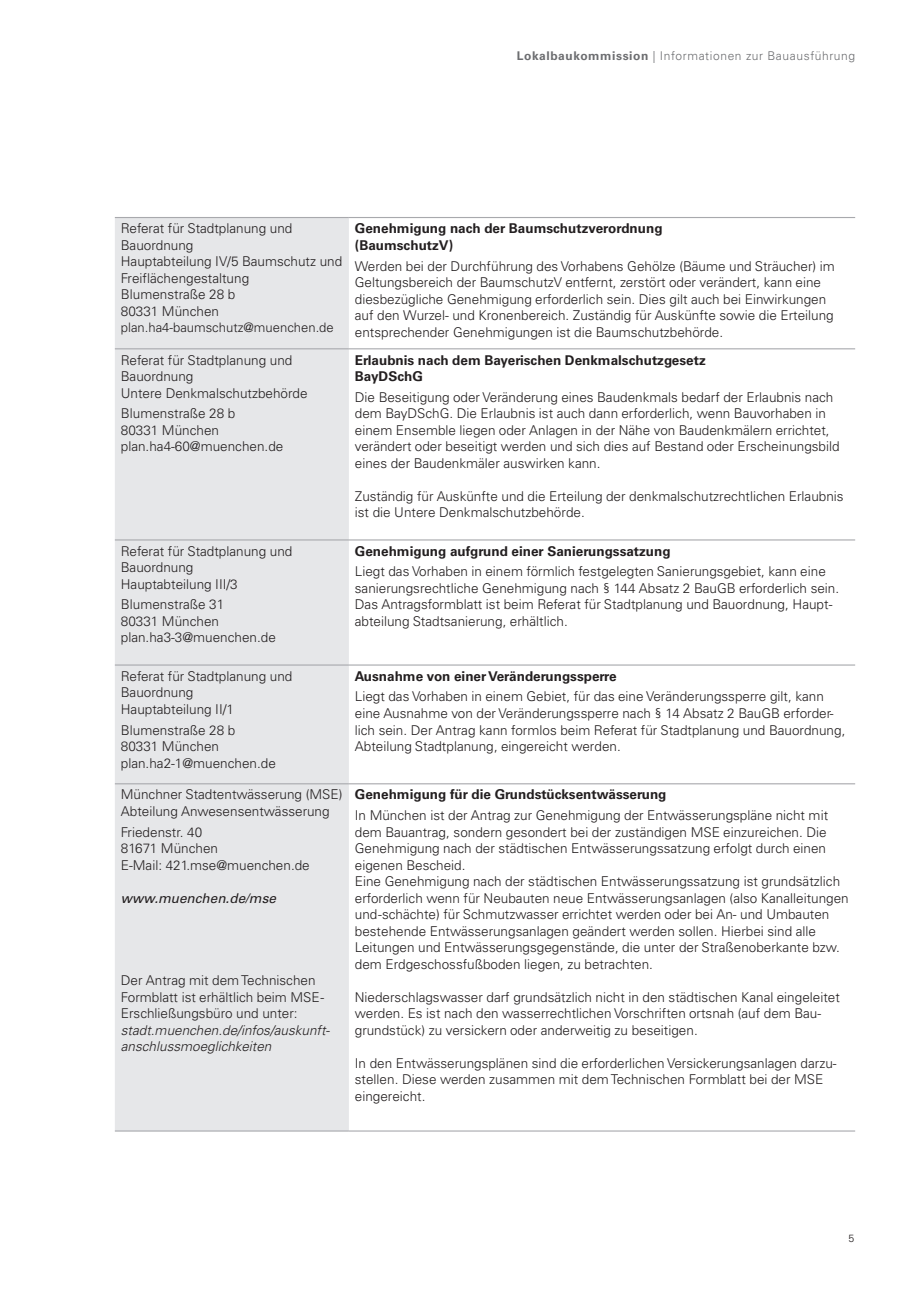
<style>
.page{position:relative;width:919px;height:1289px;background:#fff}
.page>*{position:absolute;margin:0;border:0;box-sizing:border-box;transform-origin:0 0}
.t1{font:300 13.5px/16.5px "Univers LT Pro 45";color:#231f20}
.t2{font:700 13.5px/16.5px "Univers LT Pro 65";color:#231f20}
.t3{font:italic 300 13.5px/16.5px "Univers LT Pro 45";color:#231f20}
.t4{font:italic 13.5px "Univers LT Pro 55";color:#231f20}
.t5{font:300 13.05px "Univers LT Pro 45";color:#231f20}
.t6{font:300 12px "Univers LT Pro 45";letter-spacing:.05em;color:#6c6d70}
.t7{font:300 10.5px "Univers LT Pro 45";color:#231f20}
.s1{font-family:"Univers LT Pro 65";font-weight:700}
</style>
<div class="page">
<div style="left:115px;top:218px;width:234px;height:912px;background:#e6e7e9"></div>
<hr style="left:115px;top:217px;width:234px;height:1px;background:#a8a9ad">
<hr style="left:349px;top:217px;width:506px;height:1px;background:#a8a9ad">
<hr style="left:115px;top:348px;width:234px;height:1px;background:#a8a9ad">
<hr style="left:115px;top:539px;width:234px;height:1px;background:#a8a9ad">
<hr style="left:115px;top:664px;width:234px;height:1px;background:#a8a9ad">
<hr style="left:115px;top:783px;width:234px;height:1px;background:#a8a9ad">
<hr style="left:115px;top:1130px;width:234px;height:1px;background:#a8a9ad">
<hr style="left:349px;top:348px;width:506px;height:1px;background:#a8a9ad">
<hr style="left:349px;top:539px;width:506px;height:1px;background:#a8a9ad">
<hr style="left:349px;top:664px;width:506px;height:1px;background:#a8a9ad">
<hr style="left:349px;top:783px;width:506px;height:1px;background:#a8a9ad">
<hr style="left:349px;top:1130px;width:506px;height:1px;background:#a8a9ad">
<p class="t6" style="left:517px;top:48px;width:340px"><span class="s1">Lokalbaukommission</span> | Informationen zur Bauausführung</p>
<p class="t1" style="left:121px;top:220px;width:223px">Referat für Stadtplanung und<br>Bauordnung<br>Hauptabteilung IV/5 Baumschutz und<br>Freiflächengestaltung<br>Blumenstraße 28 b<br>80331 München</p>
<p class="t5" style="left:121px;top:320px;width:214px">plan.ha4-baumschutz@muenchen.de</p>
<p class="t1" style="left:121px;top:351px;width:188px">Referat für Stadtplanung und<br>Bauordnung<br>Untere Denkmalschutzbehörde</p>
<p class="t1" style="left:121px;top:405px;width:164px">Blumenstraße 28 b<br>80331 München plan.ha4-60@muenchen.de</p>
<p class="t1" style="left:121px;top:542px;width:173px">Referat für Stadtplanung und<br>Bauordnung<br>Hauptabteilung III/3</p>
<p class="t1" style="left:121px;top:596px;width:156px">Blumenstraße 31<br>80331 München plan.ha3-3@muenchen.de</p>
<p class="t1" style="left:121px;top:667px;width:173px">Referat für Stadtplanung und<br>Bauordnung<br>Hauptabteilung II/1</p>
<p class="t1" style="left:121px;top:721px;width:156px">Blumenstraße 28 b<br>80331 München plan.ha2-1@muenchen.de</p>
<p class="t1" style="left:121px;top:786px;width:223px">Münchner Stadtentwässerung (MSE)<br>Abteilung Anwesensentwässerung</p>
<p class="t1" style="left:121px;top:823px;width:190px">Friedenstr. 40<br>81671 München<br>E-Mail: 421.mse@muenchen.de</p>
<p class="t4" style="left:121px;top:889px;width:156px">www.muenchen.de/mse</p>
<p class="t1" style="left:121px;top:972px;width:205px">Der Antrag mit dem Technischen<br>Formblatt ist erhältlich beim MSE -<br>Erschließungsbüro und unter:</p>
<p class="t3" style="left:121px;top:1021px;width:210px">stadt.muenchen.de/infos/auskunft&shy;anschlussmoeglichkeiten</p>
<p class="t2" style="left:355px;top:220px;width:309px">Genehmigung nach der Baumschutzverordnung (BaumschutzV)</p>
<p class="t1" style="left:355px;top:257px;width:481px">Werden bei der Durchführung des Vorhabens Gehölze (Bäume und Sträucher) im Geltungsbereich der BaumschutzV entfernt, zerstört oder verändert, kann eine diesbezügliche Genehmigung erforderlich sein. Dies gilt auch bei Einwirkungen auf den Wurzel- und Kronenbereich. Zuständig für Auskünfte sowie die Erteilung entsprechender Genehmigungen ist die Baumschutzbehörde.</p>
<p class="t2" style="left:355px;top:351px;width:352px">Erlaubnis nach dem Bayerischen Denkmalschutzgesetz<br>BayDSchG</p>
<p class="t1" style="left:355px;top:389px;width:486px">Die Beseitigung oder Veränderung eines Baudenkmals bedarf der Erlaubnis nach dem BayDSchG. Die Erlaubnis ist auch dann erforderlich, wenn Bauvorhaben in einem Ensemble liegen oder Anlagen in der Nähe von Baudenkmälern errichtet, verändert oder beseitigt werden und sich dies auf Bestand oder Erscheinungsbild eines der Baudenkmäler auswirken kann.</p>
<p class="t1" style="left:355px;top:488px;width:490px">Zuständig für Auskünfte und die Erteilung der denkmalschutzrechtlichen Erlaubnis ist die Untere Denkmalschutzbehörde.</p>
<p class="t2" style="left:355px;top:542px;width:317px">Genehmigung aufgrund einer Sanierungssatzung</p>
<p class="t1" style="left:355px;top:563px;width:486px">Liegt das Vorhaben in einem förmlich festgelegten Sanierungsgebiet, kann eine sanierungsrechtliche Genehmigung nach § 144 Absatz 2 BauGB erforderlich sein.<br>Das Antragsformblatt ist beim Referat für Stadtplanung und Bauordnung, Haupt&shy;abteilung Stadtsanierung, erhältlich.</p>
<p class="t2" style="left:355px;top:667px;width:263px">Ausnahme von einer Veränderungssperre</p>
<p class="t1" style="left:355px;top:688px;width:492px">Liegt das Vorhaben in einem Gebiet, für das eine Veränderungssperre gilt, kann eine Ausnahme von der Veränderungssperre nach § 14 Absatz 2 BauGB erforder&shy;lich sein. Der Antrag kann formlos beim Referat für Stadtplanung und Bauordnung, Abteilung Stadtplanung, eingereicht werden.</p>
<p class="t2" style="left:355px;top:786px;width:313px">Genehmigung für die Grundstücksentwässerung</p>
<p class="t1" style="left:355px;top:807px;width:495px">In München ist der Antrag zur Genehmigung der Entwässerungspläne nicht mit dem Bauantrag, sondern gesondert bei der zuständigen MSE einzureichen. Die Genehmigung nach der städtischen Entwässerungssatzung erfolgt durch einen eigenen Bescheid.<br>Eine Genehmigung nach der städtischen Entwässerungssatzung ist grundsätzlich erforderlich wenn für Neubauten neue Entwässerungsanlagen (also Kanalleitungen und -schächte) für Schmutzwasser errichtet werden oder bei An- und Umbauten bestehende Entwässerungsanlagen geändert werden sollen. Hierbei sind alle Leitungen und Entwässerungsgegenstände, die unter der Straßenoberkante bzw. dem Erdgeschossfußboden liegen, zu betrachten.</p>
<p class="t1" style="left:355px;top:988px;width:486px">Niederschlagswasser darf grundsätzlich nicht in den städtischen Kanal eingeleitet werden. Es ist nach den wasserrechtlichen Vorschriften ortsnah (auf dem Bau&shy;grundstück) zu versickern oder anderweitig zu beseitigen.</p>
<p class="t1" style="left:355px;top:1054px;width:483px">In den Entwässerungsplänen sind die erforderlichen Versickerungsanlagen darzu&shy;stellen. Diese werden zusammen mit dem Technischen Formblatt bei der MSE eingereicht.</p>
<p class="t7" style="left:848px;top:1231px;width:7px">5</p>
</div>
